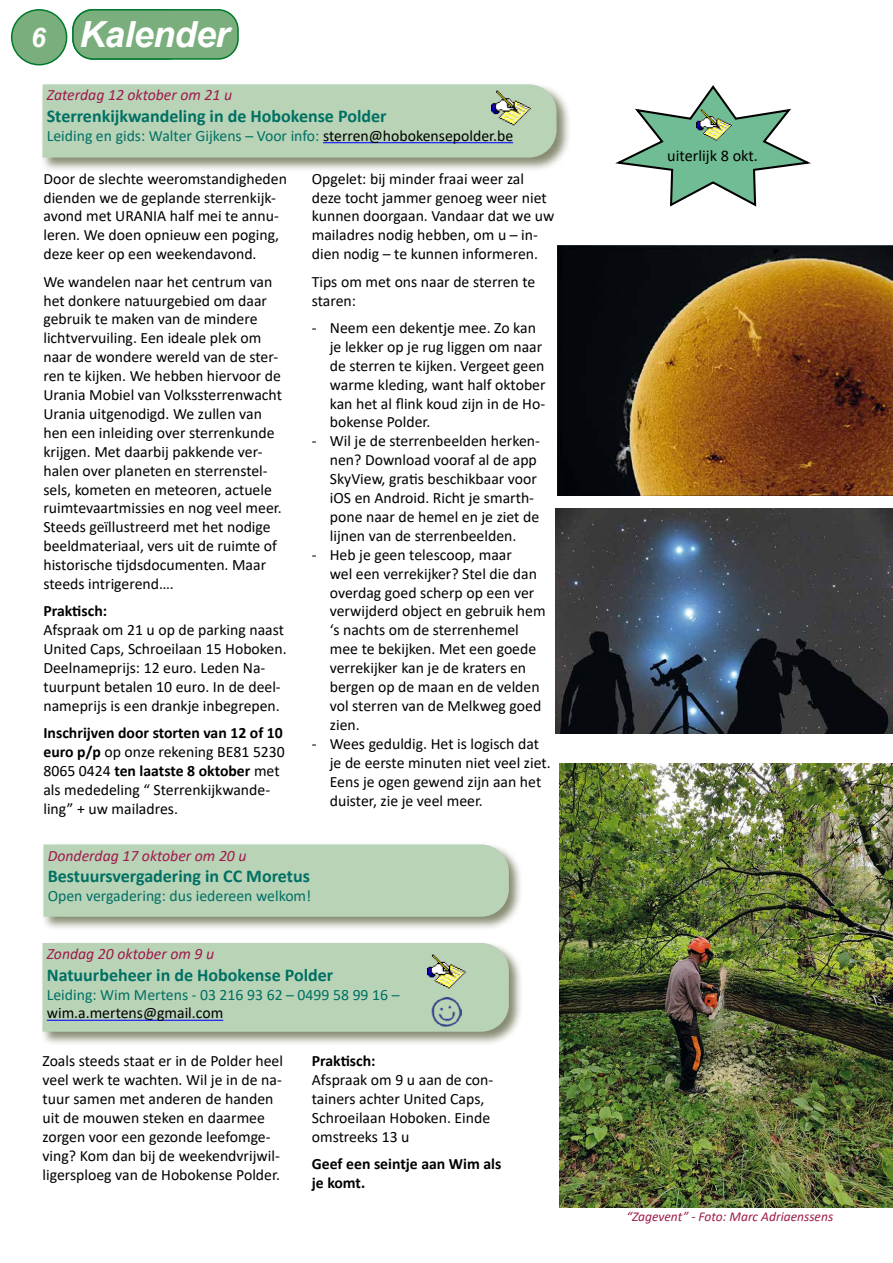
<style>
.page{position:relative;width:893px;height:1263px;background:#fff}
.page>*{position:absolute;margin:0;border:0;box-sizing:border-box;transform-origin:0 0}
.t1{font:italic 700 36px "Arial";letter-spacing:-.015em;color:#fff}
.t2{font:700 18px "Calibri";color:#007063}
.t3{font:16.2px "Calibri";color:#000}
.t4{font:15.75px/18.9px "Calibri";color:#000}
.t5{font:15.75px "Calibri";color:#007063}
.t6{font:italic 15.75px "Calibri";color:#9f1a4c}
.t7{font:700 15.75px/18.9px "Calibri";color:#000}
.t8{font:italic 13.5px "Calibri";color:#9f1a4c}
.s1{font-size:27px}
.s2{color:#000}
.s3{font-weight:700}
</style>
<div class="page">
<div style="left:12px;top:10px;width:55px;height:55px;background:#7aaf7d;border-radius:50%"></div>
<div style="left:11px;top:9px;width:56px;height:56px;border:2px solid #00792c;border-radius:50%"></div>
<div style="left:73px;top:10px;width:165px;height:49px;background:#7aaf7d;border-radius:20px"></div>
<div style="left:72px;top:9px;width:167px;height:51px;border:2px solid #00792c;border-radius:20px"></div>
<div style="left:40px;top:941px;width:483px;height:105px;background:#545a36;opacity:.7"></div>
<div style="left:43px;top:943px;width:466px;height:89px;background:#b9d3b7"></div>
<hr style="left:47px;top:1020px;width:176px;height:1px;background:#00f">
<div style="left:41px;top:842px;width:483px;height:89px;background:#545a36;opacity:.7"></div>
<div style="left:43px;top:844px;width:466px;height:73px;background:#b9d3b7"></div>
<img style="left:432px;top:997px;width:29px;height:29px">
<svg style="left:615px;top:85px;width:196px;height:122px"></svg>
<img style="left:697px;top:108px;width:34px;height:35px">
<div style="left:40px;top:82px;width:531px;height:90px;background:#545a36;opacity:.7"></div>
<div style="left:43px;top:84px;width:514px;height:74px;background:#b9d3b7"></div>
<hr style="left:323px;top:142px;width:190px;height:1px;background:#00f">
<img style="left:427px;top:952px;width:39px;height:39px">
<img style="left:492px;top:89px;width:38px;height:38px">
<img style="left:555px;top:508px;width:338px;height:225px">
<img style="left:558px;top:246px;width:335px;height:250px">
<img style="left:560px;top:764px;width:333px;height:443px">
<h1 class="t1" style="left:31px;top:10px;width:151px"><span class="s1">6</span> Testje</h1>
<h1 class="t1" style="left:79px;top:10px;width:152px">Kalender</h1>
<p class="t6" style="left:47px;top:84px;width:187px">Zaterdag 12 oktober om 21 u</p>
<p class="t2" style="left:47px;top:103px;width:341px">Sterrenkijkwandeling in de Hobokense Polder</p>
<p class="t5" style="left:47px;top:125px;width:468px">Leiding en gids: Walter Gijkens – Voor info: <span class="s2">sterren@hobokensepolder.be</span></p>
<p class="t4" style="left:43px;top:169px;width:245px">Door de slechte weeromstandigheden dienden we de geplande sterrenkijk&shy;avond met URANIA half mei te annu&shy;leren. We doen opnieuw een poging, deze keer op een weekendavond.</p>
<p class="t4" style="left:43px;top:272px;width:240px">We wandelen naar het centrum van het donkere natuurgebied om daar gebruik te maken van de mindere lichtvervuiling. Een ideale plek om naar de wondere wereld van de ster&shy;ren te kijken. We hebben hiervoor de Urania Mobiel van Volkssterrenwacht Urania uitgenodigd. We zullen van hen een inleiding over sterrenkunde krijgen. Met daarbij pakkende ver&shy;halen over planeten en sterrenstel&shy;sels, kometen en meteoren, actuele ruimtevaartmissies en nog veel meer.<br>Steeds geïllustreerd met het nodige beeldmateriaal, vers uit de ruimte of historische tijdsdocumenten. Maar steeds intrigerend….</p>
<p class="t7" style="left:43px;top:602px;width:65px">Praktisch:</p>
<p class="t4" style="left:43px;top:620px;width:245px">Afspraak om 21 u op de parking naast United Caps, Schroeilaan 15 Hoboken.<br>Deelnameprijs: 12 euro. Leden Na&shy;tuurpunt betalen 10 euro. In de deel&shy;nameprijs is een drankje inbegrepen.</p>
<p class="t4" style="left:43px;top:723px;width:243px"><span class="s3">Inschrijven door storten van 12 of 10 euro p/p</span> op onze rekening BE81 5230<br>8065 0424 <span class="s3">ten laatste 8 oktober</span> met als mededeling “ Sterrenkijkwande&shy;ling” + uw mailadres.</p>
<p class="t4" style="left:312px;top:169px;width:244px">Opgelet: bij minder fraai weer zal deze tocht jammer genoeg weer niet kunnen doorgaan. Vandaar dat we uw mailadres nodig hebben, om u – in&shy;dien nodig – te kunnen informeren.</p>
<p class="t4" style="left:312px;top:272px;width:225px">Tips om met ons naar de sterren te staren:</p>
<p class="t4" style="left:330px;top:318px;width:217px;text-indent:-18px">- Neem een dekentje mee. Zo kan je lekker op je rug liggen om naar de sterren te kijken. Vergeet geen warme kleding, want half oktober kan het al flink koud zijn in de Ho&shy;bokense Polder.</p>
<p class="t4" style="left:330px;top:431px;width:212px;text-indent:-18px">- Wil je de sterrenbeelden herken&shy;nen? Download vooraf al de app<br>SkyView, gratis beschikbaar voor iOS en Android. Richt je smarth&shy;pone naar de hemel en je ziet de lijnen van de sterrenbeelden.</p>
<p class="t4" style="left:330px;top:545px;width:217px;text-indent:-18px">- Heb je geen telescoop, maar<br>wel een verrekijker? Stel die dan overdag goed scherp op een ver verwijderd object en gebruik hem ‘s nachts om de sterrenhemel mee te bekijken. Met een goede verrekijker kan je de kraters en bergen op de maan en de velden vol sterren van de Melkweg goed zien.</p>
<p class="t4" style="left:330px;top:734px;width:222px;text-indent:-18px">- Wees geduldig. Het is logisch dat je de eerste minuten niet veel ziet.<br>Eens je ogen gewend zijn aan het duister, zie je veel meer.</p>
<p class="t6" style="left:48px;top:844px;width:200px">Donderdag 17 oktober om 20 u</p>
<p class="t2" style="left:48px;top:863px;width:264px">Bestuursvergadering in CC Moretus</p>
<p class="t5" style="left:48px;top:885px;width:265px">Open vergadering: dus iedereen welkom!</p>
<p class="t6" style="left:47px;top:943px;width:169px">Zondag 20 oktober om 9 u</p>
<p class="t2" style="left:47px;top:962px;width:288px">Natuurbeheer in de Hobokense Polder</p>
<p class="t5" style="left:47px;top:983px;width:354px">Leiding: Wim Mertens - 03 216 93 62 – 0499 58 99 16 –</p>
<p class="t4" style="left:47px;top:1003px;width:178px">wim.a.mertens@gmail.com</p>
<p class="t4" style="left:43px;top:1051px;width:242px">Zoals steeds staat er in de Polder heel veel werk te wachten. Wil je in de na&shy;tuur samen met anderen de handen uit de mouwen steken en daarmee zorgen voor een gezonde leefomge&shy;ving? Kom dan bij de weekendvrijwil&shy;ligersploeg van de Hobokense Polder.</p>
<p class="t7" style="left:312px;top:1051px;width:65px">Praktisch:</p>
<p class="t4" style="left:312px;top:1070px;width:183px">Afspraak om 9 u aan de con&shy;tainers achter United Caps,<br>Schroeilaan Hoboken. Einde omstreeks 13 u</p>
<p class="t7" style="left:312px;top:1154px;width:191px">Geef een seintje aan Wim als je komt.</p>
<p class="t3" style="left:667px;top:145px;width:92px">uiterlijk 8 okt.</p>
<p class="t8" style="left:626px;top:1207px;width:208px">“Zagevent” - Foto: Marc Adriaenssens</p>
</div>
